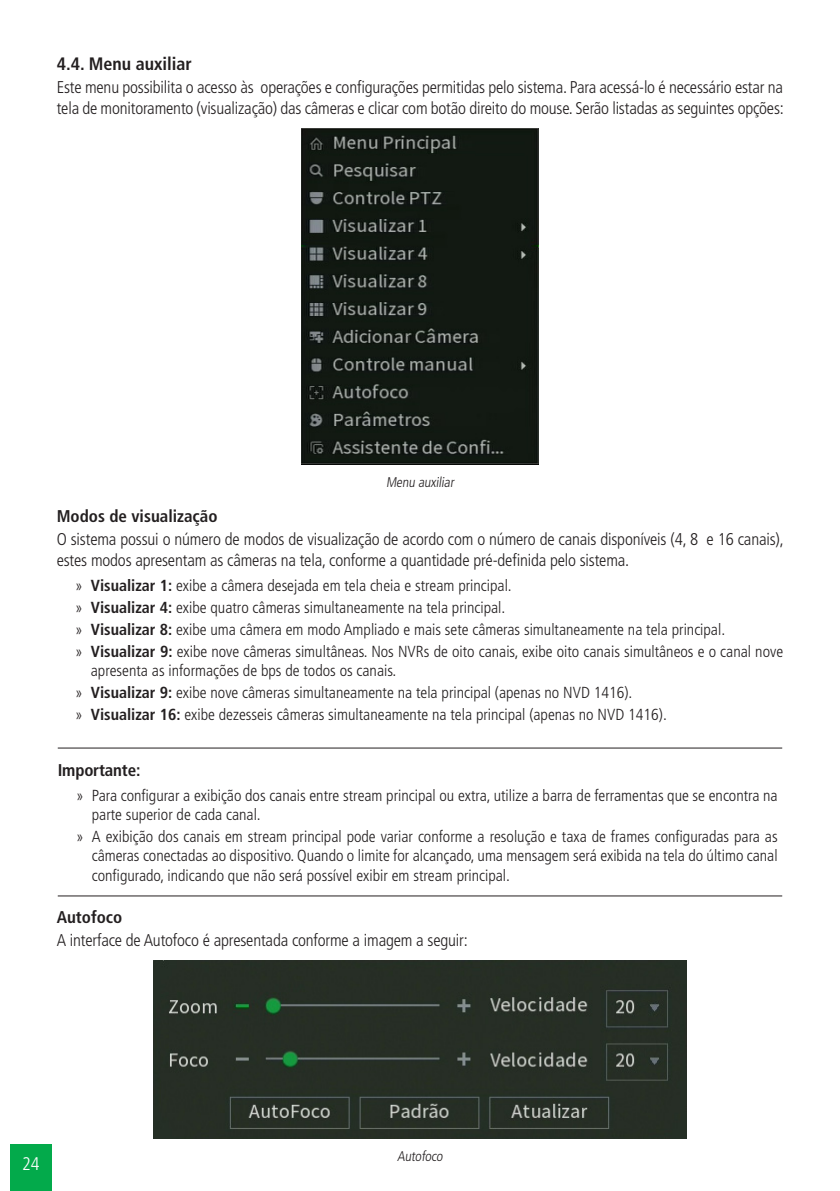
<style>
.page{position:relative;width:840px;height:1191px;background:#fff}
.page>*{position:absolute;margin:0;border:0;box-sizing:border-box;transform-origin:0 0}
.t1{font:300 condensed 18.2px "Frutiger LT Std";color:#fff}
.t2{font:700 condensed 18px "Frutiger LT Std";color:#231f20}
._0__Corpo_de_texto{font:300 condensed 17px/20.4px "Frutiger LT Std";letter-spacing:-.01em;color:#231f20}
._3__Titulo_3{font:700 condensed 17px "Frutiger LT Std";color:#231f20}
._0__Corpo_de_texto-2{font:700 condensed 17px "Frutiger LT Std";letter-spacing:-.01em;color:#231f20}
.t3{font:300 condensed 16px/19.2px "Frutiger LT Std";color:#231f20}
._7__Legenda{font:300 condensed 14px "Frutiger LT Std";color:#231f20}
.s1{font-weight:700}
</style>
<div class="page">
<div style="left:10px;top:1144px;width:42px;height:47px;background:#03aa4b"></div>
<img style="left:302px;top:129px;width:236px;height:336px">
<hr style="left:58px;top:747px;width:723px;height:1px;background:#231f20">
<hr style="left:58px;top:895px;width:723px;height:1px;background:#231f20">
<img style="left:153px;top:960px;width:533px;height:178px">
<p class="t2" style="left:57px;top:53px;width:136px">4.4. Menu auxiliar</p>
<p class="_0__Corpo_de_texto" style="left:57px;top:78px;width:728px">Este menu possibilita o acesso às operações e configurações permitidas pelo sistema. Para acessá-lo é necessário estar na tela de monitoramento (visualização) das câmeras e clicar com botão direito do mouse. Serão listadas as seguintes opções:</p>
<p class="_7__Legenda" style="left:386px;top:474px;width:72px">Menu auxiliar</p>
<p class="_3__Titulo_3" style="left:57px;top:506px;width:162px">Modos de visualização</p>
<p class="_0__Corpo_de_texto" style="left:57px;top:529px;width:728px">O sistema possui o número de modos de visualização de acordo com o número de canais disponíveis (4, 8 e 16 canais), estes modos apresentam as câmeras na tela, conforme a quantidade pré-definida pelo sistema.</p>
<p class="t3" style="left:75px;top:575px;width:438px">» <span class="s1">Visualizar 1:</span> exibe a câmera desejada em tela cheia e stream principal.</p>
<p class="t3" style="left:75px;top:597px;width:431px">» <span class="s1">Visualizar 4:</span> exibe quatro câmeras simultaneamente na tela principal.</p>
<p class="t3" style="left:75px;top:619px;width:651px">» <span class="s1">Visualizar 8:</span> exibe uma câmera em modo Ampliado e mais sete câmeras simultaneamente na tela principal.</p>
<p class="t3" style="left:91px;top:642px;width:693px;text-indent:-16px">» <span class="s1">Visualizar 9:</span> exibe nove câmeras simultâneas. Nos NVRs de oito canais, exibe oito canais simultâneos e o canal nove apresenta as informações de bps de todos os canais.</p>
<p class="t3" style="left:75px;top:683px;width:558px">» <span class="s1">Visualizar 9:</span> exibe nove câmeras simultaneamente na tela principal (apenas no NVD 1416).</p>
<p class="t3" style="left:75px;top:705px;width:593px">» <span class="s1">Visualizar 16:</span> exibe dezesseis câmeras simultaneamente na tela principal (apenas no NVD 1416).</p>
<p class="_0__Corpo_de_texto-2" style="left:58px;top:760px;width:84px">Importante:</p>
<p class="t3" style="left:92px;top:786px;width:687px;text-indent:-16px">» Para configurar a exibição dos canais entre stream principal ou extra, utilize a barra de ferramentas que se encontra na parte superior de cada canal.</p>
<p class="t3" style="left:92px;top:827px;width:687px;text-align:justify;text-indent:-16px">» A exibição dos canais em stream principal pode variar conforme a resolução e taxa de frames configuradas para as câmeras conectadas ao dispositivo. Quando o limite for alcançado, uma mensagem será exibida na tela do último canal configurado, indicando que não será possível exibir em stream principal.</p>
<p class="_3__Titulo_3" style="left:57px;top:906px;width:67px">Autofoco</p>
<p class="_0__Corpo_de_texto" style="left:57px;top:930px;width:412px">A interface de Autofoco é apresentada conforme a imagem a seguir:</p>
<p class="t1" style="left:22px;top:1153px;width:19px">24</p>
<p class="_7__Legenda" style="left:397px;top:1147px;width:49px">Autofoco</p>
</div>
